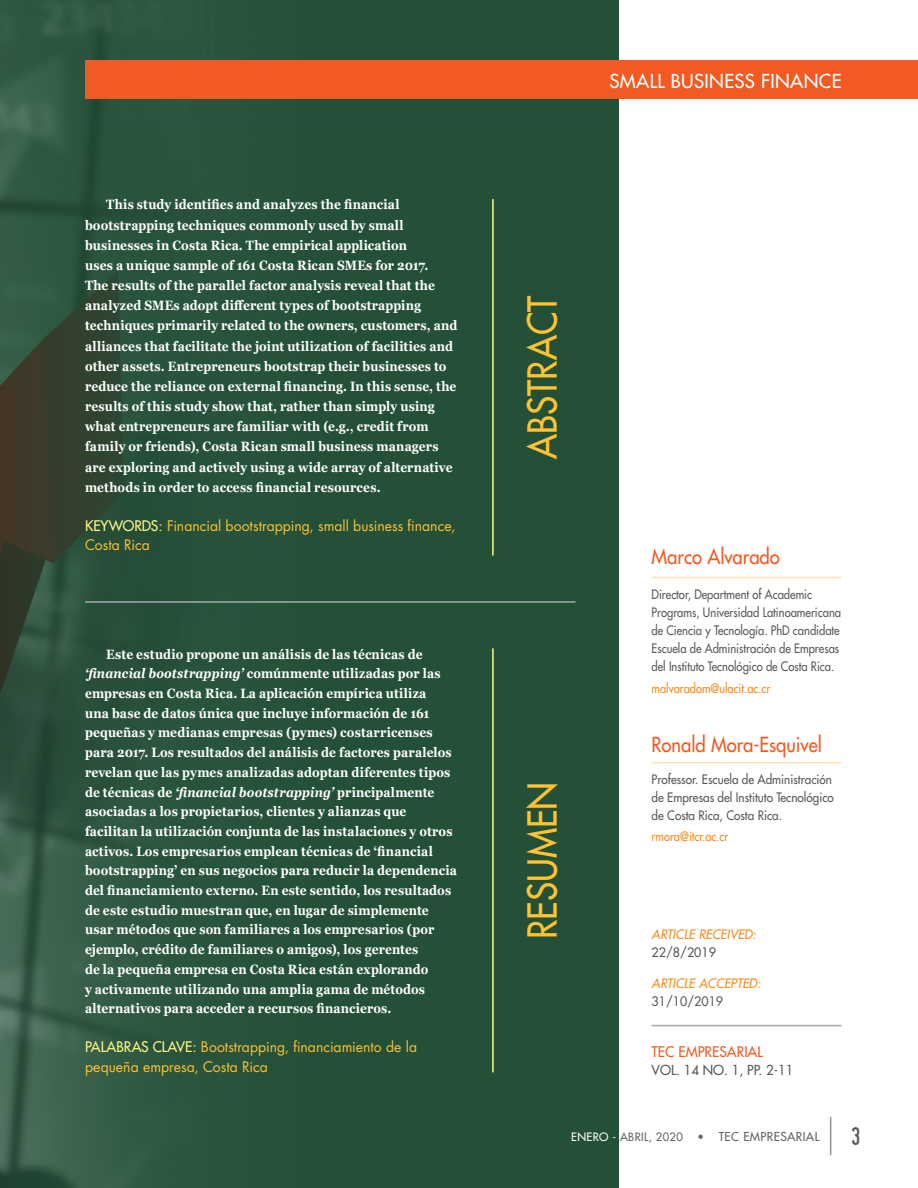
<style>
.page{position:relative;width:918px;height:1188px;background:#fff}
.page>*{position:absolute;margin:0;border:0;box-sizing:border-box;transform-origin:0 0}
.t1{font:39px "Futura";color:#fec232;scale:.91 1}
.t2{font:25.5px "Adidas 14";color:#58595b}
.t3{font:20.25px "Futura";color:#f15a22;scale:.91 1}
.t4{font:18.75px "Futura";letter-spacing:.02em;color:#fff}
.t5{font:14.25px/19.5px "Futura";color:#fec232}
.t6{font:14.25px "Futura";color:#f15a22}
.t7{font:700 13.5px/19.6px "Georgia";letter-spacing:.015em;color:#fff;scale:.89 1}
.t8{font:13.5px "Futura";color:#58595b}
.t9{font:12.75px/18px "Futura";color:#58595b;scale:.88 1}
.t10{font:12.75px/18px "Futura";color:#58595b;scale:.92 1}
.t11{font:12.75px "Futura";color:#f68b1f;scale:.87 1}
.t12{font:italic 12.75px "Futura";color:#f68b1f}
.t13{font:12.75px "Futura";color:#58595b}
.t14{font:12px "Futura";letter-spacing:.03em;color:#636466}
.t15{font:11.25px "Futura";letter-spacing:.03em;color:#636466}
.s1{color:#fff685}
.s2{font-style:italic}
.s3{color:#fff}
.s4{font-size:11.25px}
</style>
<div class="page">
<img style="left:0;top:0;width:619px;height:1188px">
<hr style="left:652px;top:762px;width:189px;height:1px;background:#ffe4ad">
<hr style="left:652px;top:577px;width:189px;height:1px;background:#ffe4ad">
<hr style="left:652px;top:1025px;width:189px;height:1px;background:#a7a9ac">
<hr style="left:830px;top:1117px;width:1px;height:38px;background:#939598">
<div style="left:85px;top:60px;width:833px;height:39px;background:#f15a22"></div>
<hr style="left:492px;top:199px;width:2px;height:357px;background:#fff685">
<hr style="left:85px;top:601px;width:490px;height:2px;background:#a7a9ac">
<hr style="left:492px;top:648px;width:2px;height:424px;background:#fff685">
<p class="t7" style="left:85px;top:195px;width:420px;line-height:20.1px;text-indent:21px">This study identifies and analyzes the financial bootstrapping techniques commonly used by small businesses in Costa Rica. The empirical application<br>uses a unique sample of 161 Costa Rican SMEs for 2017.<br>The results of the parallel factor analysis reveal that the analyzed SMEs adopt different types of bootstrapping techniques primarily related to the owners, customers, and alliances that facilitate the joint utilization of facilities and other assets. Entrepreneurs bootstrap their businesses to reduce the reliance on external financing. In this sense, the results of this study show that, rather than simply using what entrepreneurs are familiar with (e.g., credit from family or friends), Costa Rican small business managers are exploring and actively using a wide array of alternative methods in order to access financial resources.</p>
<p class="t5" style="left:85px;top:516px;width:372px"><span class="s1">KEYWORDS</span><span class="s1">:</span> Financial bootstrapping, small business finance,<br>Costa Rica</p>
<p class="t7" style="left:85px;top:644px;width:419px;text-indent:21px">Este estudio propone un análisis de las técnicas de <span class="s2">‘financial bootstrapping’</span> comúnmente utilizadas por las empresas en Costa Rica. La aplicación empírica utiliza<br>una base de datos única que incluye información de 161 pequeñas y medianas empresas (pymes) costarricenses para 2017. Los resultados del análisis de factores paralelos revelan que las pymes analizadas adoptan diferentes tipos de técnicas de <span class="s2">‘financial bootstrapping’</span> principalmente asociadas a los propietarios, clientes y alianzas que facilitan la utilización conjunta de las instalaciones y otros activos. Los empresarios emplean técnicas de ‘financial bootstrapping’ en sus negocios para reducir la dependencia del financiamiento externo. En este sentido, los resultados de este estudio muestran que, en lugar de simplemente usar métodos que son familiares a los empresarios (por ejemplo, crédito de familiares o amigos), los gerentes<br>de la pequeña empresa en Costa Rica están explorando<br>y activamente utilizando una amplia gama de métodos alternativos para acceder a recursos financieros.</p>
<p class="t5" style="left:85px;top:1038px;width:334px"><span class="s1">PALABRAS CLAVE</span><span class="s1">:</span> Bootstrapping, financiamiento de la pequeña empresa, Costa Rica</p>
<h3 class="t4" style="left:609px;top:70px;width:233px">SMALL BUSINESS FINANCE</h3>
<h1 class="t1" style="left:518px;top:459px;width:181px;rotate:-90deg">ABSTRACT</h1>
<h1 class="t1" style="left:518px;top:939px;width:174px;rotate:-90deg">RESUMEN</h1>
<h3 class="t3" style="left:652px;top:544px;width:142px">Marco Alvarado</h3>
<p class="t9" style="left:652px;top:586px;width:217px">Director, Department of Academic Programs, Universidad Latinoamericana de Ciencia y Tecnología. PhD candidate Escuela de Administración de Empresas del Instituto Tecnológico de Costa Rica.</p>
<p class="t11" style="left:652px;top:680px;width:138px">malvaradom@ulacit.ac.cr</p>
<h3 class="t3" style="left:652px;top:731px;width:189px">Ronald Mora-Esquivel</h3>
<p class="t10" style="left:652px;top:770px;width:200px">Professor. Escuela de Administración de Empresas del Instituto Tecnológico de Costa Rica, Costa Rica.</p>
<p class="t11" style="left:652px;top:828px;width:90px">rmora@itcr.ac.cr</p>
<p class="t12" style="left:652px;top:927px;width:106px">ARTICLE RECEIVED:</p>
<p class="t13" style="left:652px;top:945px;width:66px">22/8/2019</p>
<p class="t12" style="left:652px;top:975px;width:111px">ARTICLE ACCEPTED:</p>
<p class="t13" style="left:652px;top:993px;width:73px">31/10/2019</p>
<p class="t6" style="left:652px;top:1042px;width:113px">TEC EMPRESARIAL</p>
<p class="t8" style="left:652px;top:1061px;width:143px">VOL. 14 NO. 1, PP. 2-11</p>
<p class="t15" style="left:571px;top:1130px;width:113px"><span class="s3">ENERO -</span> ABRIL, 2020</p>
<p class="t14" style="left:698px;top:1129px;width:123px"><span class="s4">•</span> TEC EMPRESARIAL</p>
<h2 class="t2" style="left:851px;top:1123px;width:10px">3</h2>
</div>
